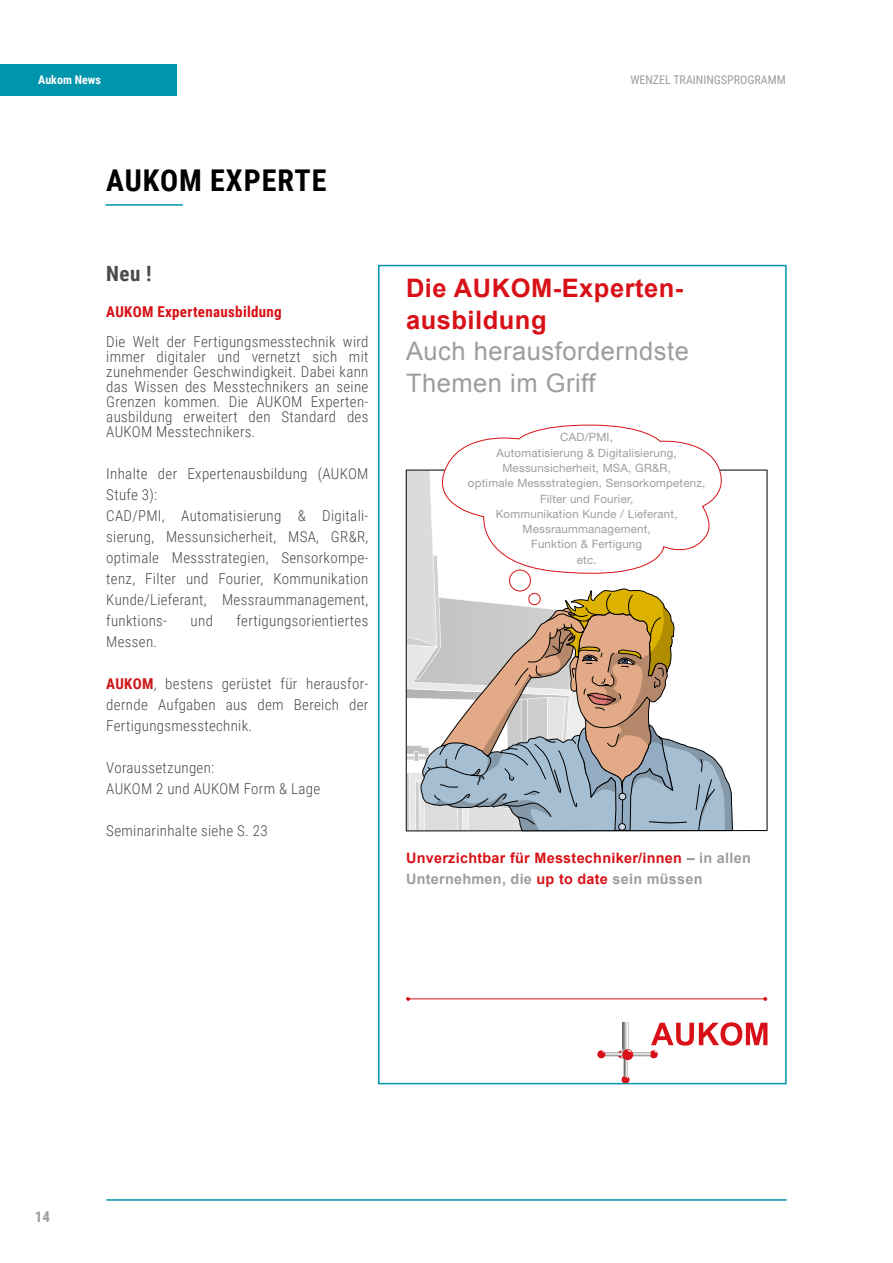
<style>
.page{position:relative;width:893px;height:1263px;background:#fff}
.page>*{position:absolute;margin:0;border:0;box-sizing:border-box;transform-origin:0 0}
.t1{font:700 30px "Roboto Condensed";letter-spacing:.035em;color:#000}
.t2{font:25.5px/32px "Arial";letter-spacing:.02em;color:#9d9d9c}
.t3{font:700 25.5px/32px "Arial";letter-spacing:.02em;color:#d71117}
.t4{font:700 21px "Roboto Condensed";color:#4a4a49}
.t5{font:300 15px/21px "Roboto Condensed";letter-spacing:.02em;color:#4a4a49;text-align:justify}
.t6{font:700 15px "Roboto Condensed";letter-spacing:.02em;color:#d81117}
.t7{font:700 15px "Roboto Condensed";color:#9d9d9c}
.t8{font:700 14.4px/21.3px "Arial";letter-spacing:.02em;color:#d71117}
.t9{font:12px "Roboto Condensed";color:#9d9d9c}
.t10{font:700 12px "Roboto Condensed";color:#fff}
.t11{font:11.4px/15.3px "Helvetica Neue LT";letter-spacing:.02em;color:#9d9d9c;text-align:center}
.s1{font-weight:700;color:#cd1719}
.s2{color:#9d9d9c}
</style>
<div class="page">
<div style="left:0;top:64px;width:176px;height:32px;background:#0095ad"></div>
<hr style="left:106px;top:1199px;width:681px;height:2px;background:#0095ad">
<hr style="left:407px;top:998px;width:359px;height:1px;background:#d71117">
<svg style="left:763px;top:997px;width:4px;height:4px"></svg>
<svg style="left:406px;top:997px;width:4px;height:4px"></svg>
<div style="left:622px;top:1075px;width:8px;height:9px;background:#d71117;border-radius:50%"></div>
<div style="left:597px;top:1050px;width:8px;height:8px;background:#d71117;border-radius:50%"></div>
<svg style="left:601px;top:1022px;width:166px;height:56px"></svg>
<svg style="left:433px;top:424px;width:296px;height:46px"></svg>
<svg style="left:406px;top:470px;width:327px;height:362px"></svg>
<div style="left:378px;top:265px;width:409px;height:819px;border:2px solid #0095ad"></div>
<hr style="left:106px;top:204px;width:77px;height:2px;background:#0095ad">
<p class="t10" style="left:38px;top:71px;width:64px">Aukom News</p>
<p class="t9" style="left:630px;top:71px;width:157px">WENZEL TRAININGSPROGRAMM</p>
<h1 class="t1" style="left:106px;top:160px;width:222px">AUKOM EXPERTE</h1>
<h3 class="t4" style="left:106px;top:259px;width:47px">Neu !</h3>
<p class="t6" style="left:106px;top:301px;width:177px">AUKOM Expertenausbildung</p>
<p class="t5" style="left:106px;top:333px;width:264px;line-height:15px">Die Welt der Fertigungsmesstechnik wird immer digitaler und vernetzt sich mit zunehmender Geschwindigkeit. Dabei kann das Wissen des Messtechnikers an seine Grenzen kommen. Die AUKOM Experten&shy;ausbildung erweitert den Standard des AUKOM Messtechnikers.</p>
<p class="t5" style="left:106px;top:462px;width:264px;text-align:left">Inhalte der Expertenausbildung (AUKOM Stufe 3):<br>CAD/PMI, Automatisierung &amp; Digitali&shy;sierung, Messunsicherheit, MSA, GR&amp;R, optimale Messstrategien, Sensorkompe&shy;tenz, Filter und Fourier, Kommunikation Kunde/Lieferant, Messraummanagement, funktions-</p>
<p class="t5" style="left:191px;top:609px;width:24px">und</p>
<p class="t5" style="left:237px;top:609px;width:133px">fertigungsorientiertes</p>
<p class="t5" style="left:106px;top:630px;width:52px">Messen.</p>
<p class="t5" style="left:106px;top:672px;width:264px"><span class="s1">AUKOM</span>, bestens gerüstet für herausfor&shy;dernde Aufgaben aus dem Bereich der Fertigungsmesstechnik.</p>
<p class="t5" style="left:106px;top:756px;width:215px">Voraussetzungen:<br>AUKOM 2 und AUKOM Form &amp; Lage</p>
<p class="t5" style="left:106px;top:819px;width:163px">Seminarinhalte siehe S. 23</p>
<h2 class="t3" style="left:406px;top:273px;width:279px">Die AUKOM-Experten&shy;ausbildung</h2>
<h2 class="t2" style="left:406px;top:336px;width:284px">Auch herausforderndste<br>Themen im Griff</h2>
<p class="t11" style="left:468px;top:430px;width:239px">CAD/PMI,<br>Automatisierung &amp; Digitalisierung,<br>Messunsicherheit, MSA, GR&amp;R,<br>optimale Messstrategien, Sensorkompetenz,<br>Filter und Fourier,<br>Kommunikation Kunde / Lieferant,<br>Messraummanagement,<br>Funktion &amp; Fertigung<br>etc.</p>
<p class="t8" style="left:406px;top:847px;width:346px">Unverzichtbar für Messtechniker/innen <span class="s2">– in allen<br>Unternehmen, die</span> up to date <span class="s2">sein müssen</span></p>
<p class="t7" style="left:35px;top:1206px;width:17px">14</p>
</div>
